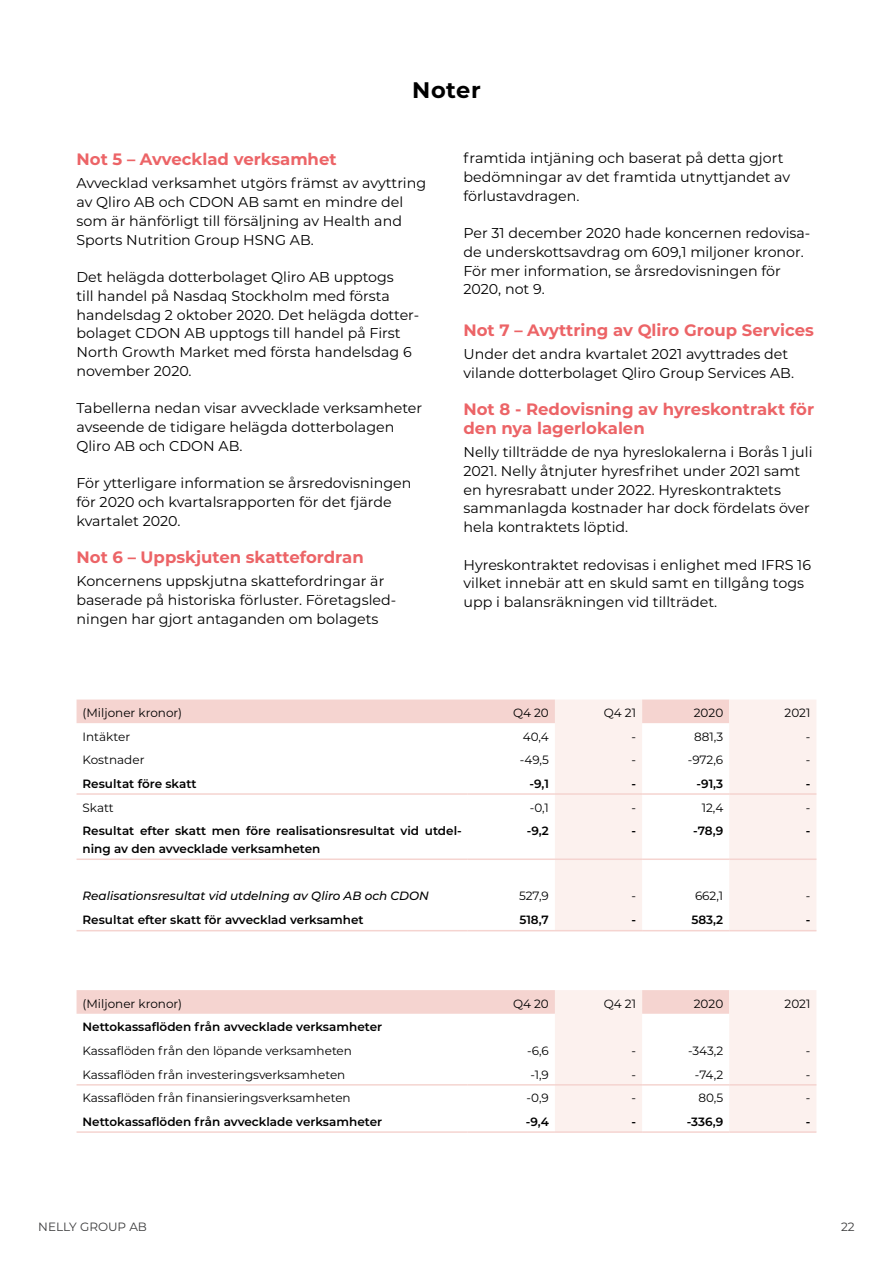
<style>
.page{position:relative;width:893px;height:1263px;background:#fff}
.page>*{position:absolute;margin:0;border:0;box-sizing:border-box;transform-origin:0 0}
.t1{font:700 22.5px "Montserrat";letter-spacing:.025em;color:#000}
.t2{font:700 16.5px/18.8px "Montserrat";color:#ec6467}
.t3{font:14.25px/18.8px "Montserrat";color:#000}
.t4{font:12px "Montserrat";color:#000}
.t5{font:600 12px/18px "Montserrat";color:#000}
.t6{font:italic 500 12px "Montserrat";color:#000}
.t7{font:12px "Montserrat";color:#3b3b3c}
</style>
<div class="page">
<div style="left:77px;top:699px;width:478px;height:24px;background:#f5d4d0"></div>
<svg style="left:555px;top:699px;width:261px;height:231px;fill:#fcf1ee"></svg>
<hr style="left:77px;top:793px;width:391px;height:2px;background:#f5d4d0">
<hr style="left:468px;top:793px;width:87px;height:2px;background:#f5d4d0">
<hr style="left:555px;top:793px;width:87px;height:2px;background:#f5d4d0">
<hr style="left:642px;top:793px;width:87px;height:2px;background:#f5d4d0">
<hr style="left:729px;top:793px;width:87px;height:2px;background:#f5d4d0">
<hr style="left:77px;top:858px;width:391px;height:2px;background:#f5d4d0">
<hr style="left:468px;top:858px;width:87px;height:2px;background:#f5d4d0">
<hr style="left:555px;top:858px;width:87px;height:2px;background:#f5d4d0">
<hr style="left:642px;top:858px;width:87px;height:2px;background:#f5d4d0">
<hr style="left:729px;top:858px;width:87px;height:2px;background:#f5d4d0">
<hr style="left:77px;top:930px;width:391px;height:1px;background:#f5d4d0">
<hr style="left:468px;top:930px;width:87px;height:1px;background:#f5d4d0">
<hr style="left:555px;top:930px;width:87px;height:1px;background:#f5d4d0">
<hr style="left:642px;top:930px;width:87px;height:1px;background:#f5d4d0">
<hr style="left:729px;top:930px;width:87px;height:1px;background:#f5d4d0">
<svg style="left:77px;top:990px;width:739px;height:141px"></svg>
<hr style="left:77px;top:1084px;width:391px;height:1px;background:#f5d4d0">
<hr style="left:468px;top:1084px;width:87px;height:1px;background:#f5d4d0">
<hr style="left:555px;top:1084px;width:87px;height:1px;background:#f5d4d0">
<hr style="left:642px;top:1084px;width:87px;height:1px;background:#f5d4d0">
<hr style="left:729px;top:1084px;width:87px;height:1px;background:#f5d4d0">
<hr style="left:77px;top:1131px;width:391px;height:2px;background:#f5d4d0">
<hr style="left:468px;top:1131px;width:87px;height:2px;background:#f5d4d0">
<hr style="left:555px;top:1131px;width:87px;height:2px;background:#f5d4d0">
<hr style="left:642px;top:1131px;width:87px;height:2px;background:#f5d4d0">
<hr style="left:729px;top:1131px;width:87px;height:2px;background:#f5d4d0">
<h1 class="t1" style="left:412px;top:74px;width:70px">Noter</h1>
<p class="t2" style="left:77px;top:149px;width:262px">Not 5 – Avvecklad verksamhet</p>
<p class="t3" style="left:77px;top:173px;width:351px">Avvecklad verksamhet utgörs främst av avyttring av Qliro AB och CDON AB samt en mindre del som är hänförligt till försäljning av Health and Sports Nutrition Group HSNG AB.</p>
<p class="t3" style="left:77px;top:267px;width:344px">Det helägda dotterbolaget Qliro AB upptogs<br>till handel på Nasdaq Stockholm med första handelsdag 2 oktober 2020. Det helägda dotter&shy;bolaget CDON AB upptogs till handel på First North Growth Market med första handelsdag 6 november 2020.</p>
<p class="t3" style="left:77px;top:398px;width:347px">Tabellerna nedan visar avvecklade verksamheter avseende de tidigare helägda dotterbolagen<br>Qliro AB och CDON AB.</p>
<p class="t3" style="left:77px;top:473px;width:336px">För ytterligare information se årsredovisningen för 2020 och kvartalsrapporten för det fjärde kvartalet 2020.</p>
<p class="t2" style="left:77px;top:547px;width:289px">Not 6 – Uppskjuten skattefordran</p>
<p class="t3" style="left:77px;top:571px;width:321px">Koncernens uppskjutna skattefordringar är baserade på historiska förluster. Företagsled&shy;ningen har gjort antaganden om bolagets</p>
<p class="t3" style="left:463px;top:148px;width:328px">framtida intjäning och baserat på detta gjort bedömningar av det framtida utnyttjandet av förlustavdragen.</p>
<p class="t3" style="left:463px;top:223px;width:348px">Per 31 december 2020 hade koncernen redovisa&shy;de underskottsavdrag om 609,1 miljoner kronor.<br>För mer information, se årsredovisningen för 2020, not 9.</p>
<p class="t2" style="left:463px;top:320px;width:352px">Not 7 – Avyttring av Qliro Group Services</p>
<p class="t3" style="left:463px;top:344px;width:332px">Under det andra kvartalet 2021 avyttrades det vilande dotterbolaget Qliro Group Services AB.</p>
<p class="t2" style="left:463px;top:399px;width:352px">Not 8 - Redovisning av hyreskontrakt för den nya lagerlokalen</p>
<p class="t3" style="left:463px;top:442px;width:350px">Nelly tillträdde de nya hyreslokalerna i Borås 1 juli 2021. Nelly åtnjuter hyresfrihet under 2021 samt en hyresrabatt under 2022. Hyreskontraktets sammanlagda kostnader har dock fördelats över hela kontraktets löptid.</p>
<p class="t3" style="left:463px;top:555px;width:349px">Hyreskontraktet redovisas i enlighet med IFRS 16 vilket innebär att en skuld samt en tillgång togs upp i balansräkningen vid tillträdet.</p>
<p class="t4" style="left:83px;top:705px;width:101px">(Miljoner kronor)</p>
<p class="t4" style="left:513px;top:705px;width:37px">Q4 20</p>
<p class="t4" style="left:604px;top:705px;width:34px">Q4 21</p>
<p class="t4" style="left:694px;top:705px;width:31px">2020</p>
<p class="t4" style="left:785px;top:705px;width:27px">2021</p>
<p class="t4" style="left:83px;top:728px;width:49px">Intäkter</p>
<p class="t4" style="left:523px;top:728px;width:28px">40,4</p>
<p class="t4" style="left:631px;top:728px;width:6px">-</p>
<p class="t4" style="left:694px;top:728px;width:31px">881,3</p>
<p class="t4" style="left:806px;top:728px;width:6px">-</p>
<p class="t4" style="left:83px;top:752px;width:63px">Kostnader</p>
<p class="t4" style="left:520px;top:752px;width:31px">-49,5</p>
<p class="t4" style="left:631px;top:752px;width:6px">-</p>
<p class="t4" style="left:688px;top:752px;width:37px">-972,6</p>
<p class="t4" style="left:806px;top:752px;width:6px">-</p>
<p class="t5" style="left:83px;top:774px;width:115px">Resultat före skatt</p>
<p class="t5" style="left:530px;top:774px;width:21px">-9,1</p>
<p class="t5" style="left:631px;top:774px;width:6px">-</p>
<p class="t5" style="left:697px;top:774px;width:28px">-91,3</p>
<p class="t5" style="left:806px;top:774px;width:6px">-</p>
<p class="t4" style="left:83px;top:799px;width:33px">Skatt</p>
<p class="t4" style="left:530px;top:799px;width:21px">-0,1</p>
<p class="t4" style="left:631px;top:799px;width:6px">-</p>
<p class="t4" style="left:702px;top:799px;width:23px">12,4</p>
<p class="t4" style="left:806px;top:799px;width:6px">-</p>
<p class="t5" style="left:83px;top:821px;width:381px">Resultat efter skatt men före realisationsresultat vid utdel&shy;ning av den avvecklade verksamheten</p>
<p class="t5" style="left:527px;top:821px;width:24px">-9,2</p>
<p class="t5" style="left:631px;top:821px;width:6px">-</p>
<p class="t5" style="left:693px;top:821px;width:31px">-78,9</p>
<p class="t5" style="left:806px;top:821px;width:6px">-</p>
<p class="t6" style="left:83px;top:888px;width:348px">Realisationsresultat vid utdelning av Qliro AB och CDON</p>
<p class="t4" style="left:519px;top:888px;width:31px">527,9</p>
<p class="t4" style="left:631px;top:888px;width:6px">-</p>
<p class="t4" style="left:695px;top:888px;width:30px">662,1</p>
<p class="t4" style="left:806px;top:888px;width:6px">-</p>
<p class="t5" style="left:83px;top:910px;width:283px">Resultat efter skatt för avvecklad verksamhet</p>
<p class="t5" style="left:519px;top:910px;width:31px">518,7</p>
<p class="t5" style="left:631px;top:910px;width:6px">-</p>
<p class="t5" style="left:691px;top:910px;width:33px">583,2</p>
<p class="t5" style="left:806px;top:910px;width:6px">-</p>
<p class="t4" style="left:83px;top:995px;width:101px">(Miljoner kronor)</p>
<p class="t4" style="left:513px;top:995px;width:37px">Q4 20</p>
<p class="t4" style="left:604px;top:995px;width:34px">Q4 21</p>
<p class="t4" style="left:694px;top:995px;width:31px">2020</p>
<p class="t4" style="left:785px;top:995px;width:27px">2021</p>
<p class="t5" style="left:83px;top:1017px;width:301px">Nettokassaflöden från avvecklade verksamheter</p>
<p class="t4" style="left:83px;top:1043px;width:271px">Kassaflöden från den löpande verksamheten</p>
<p class="t4" style="left:527px;top:1043px;width:23px">-6,6</p>
<p class="t4" style="left:631px;top:1043px;width:6px">-</p>
<p class="t4" style="left:688px;top:1043px;width:37px">-343,2</p>
<p class="t4" style="left:806px;top:1043px;width:6px">-</p>
<p class="t4" style="left:83px;top:1066px;width:264px">Kassaflöden från investeringsverksamheten</p>
<p class="t4" style="left:530px;top:1066px;width:20px">-1,9</p>
<p class="t4" style="left:631px;top:1066px;width:6px">-</p>
<p class="t4" style="left:695px;top:1066px;width:30px">-74,2</p>
<p class="t4" style="left:806px;top:1066px;width:6px">-</p>
<p class="t4" style="left:83px;top:1090px;width:270px">Kassaflöden från finansieringsverksamheten</p>
<p class="t4" style="left:527px;top:1090px;width:24px">-0,9</p>
<p class="t4" style="left:631px;top:1090px;width:6px">-</p>
<p class="t4" style="left:698px;top:1090px;width:26px">80,5</p>
<p class="t4" style="left:806px;top:1090px;width:6px">-</p>
<p class="t5" style="left:83px;top:1112px;width:301px">Nettokassaflöden från avvecklade verksamheter</p>
<p class="t5" style="left:526px;top:1112px;width:25px">-9,4</p>
<p class="t5" style="left:631px;top:1112px;width:6px">-</p>
<p class="t5" style="left:687px;top:1112px;width:38px">-336,9</p>
<p class="t5" style="left:806px;top:1112px;width:6px">-</p>
<p class="t7" style="left:38px;top:1218px;width:110px">NELLY GROUP AB</p>
<p class="t7" style="left:841px;top:1218px;width:15px">22</p>
</div>
